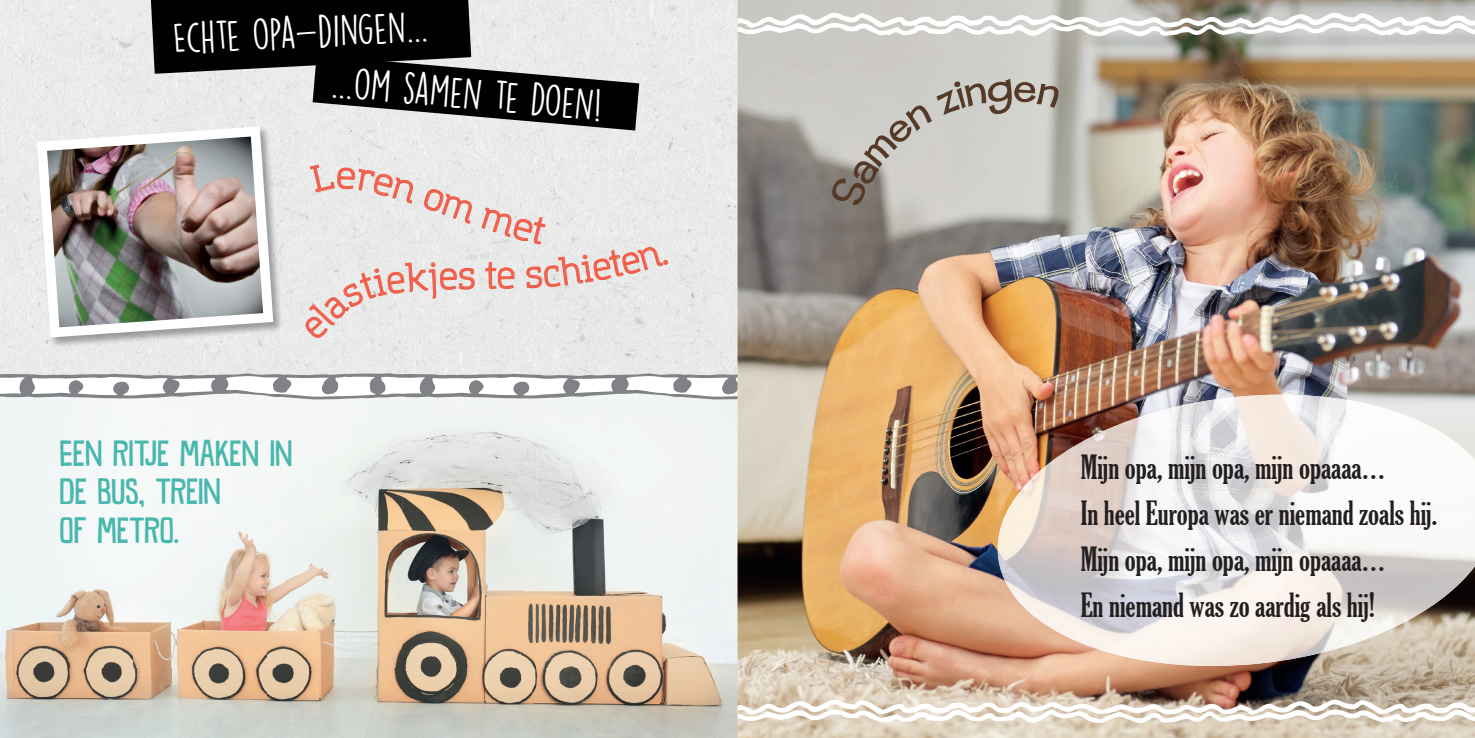
<style>
.page{position:relative;width:1475px;height:738px;background:#fff}
.page>*{position:absolute;margin:0;border:0;box-sizing:border-box;transform-origin:0 0}
.t1{font:40px "DK Lemon Yellow Sun";color:#fff}
.t2{font:36px "Amazing Grotesk";color:#f15e4a;scale:.95 1}
.t3{font:extra-condensed 32px/46px "Gloucester";color:#231f20}
.t4{font:32px/38.4px "DK Snemand";color:#48b7ae}
</style>
<div class="page">
<div style="left:0;top:0;width:737px;height:373px;background:#e9eaea"></div>
<img style="left:0;top:399px;width:134px;height:269px">
<img style="left:134px;top:399px;width:134px;height:269px">
<img style="left:268px;top:399px;width:268px;height:130px">
<img style="left:536px;top:399px;width:134px;height:130px">
<div style="left:670px;top:399px;width:67px;height:269px;background:#f0f4f3"></div>
<img style="left:268px;top:529px;width:402px;height:139px">
<img style="left:0;top:668px;width:737px;height:69px">
<svg style="left:0;top:373px;width:737px;height:26px"></svg>
<img style="left:737px;top:0;width:737px;height:737px">
<svg style="left:737px;top:12px;width:737px;height:25px"></svg>
<svg style="left:737px;top:698px;width:737px;height:25px"></svg>
<svg style="left:148px;top:0;width:491px;height:130px;background:#646565"></svg>
<img style="left:990px;top:402px;width:207px;height:196px">
<img style="left:1197px;top:394px;width:208px;height:203px">
<img style="left:1405px;top:415px;width:69px;height:206px">
<img style="left:1015px;top:597px;width:390px;height:68px">
<img style="left:36px;top:126px;width:247px;height:221px">
<img style="left:32px;top:121px;width:246px;height:221px">
<svg style="left:303px;top:163px;width:365px;height:177px;background:#e8e2e0"></svg>
<svg style="left:829px;top:79px;width:231px;height:130px;background:#c8c7c2"></svg>
<p class="t1" style="left:172px;top:15px;width:256px;rotate:-3deg">Echte opa-dingen…</p>
<p class="t1" style="left:334px;top:57px;width:272px;rotate:5deg">…om samen te doen!</p>
<p class="t4" style="left:60px;top:431px;width:234px">EEN RITJE MAKEN IN<br>DE BUS, TREIN<br>OF METRO.</p>
<p class="t2" style="left:438px;top:255px;width:83px;rotate:-1deg">es te</p>
<p class="t3" style="left:1080px;top:444px;width:358px">Mijn opa, mijn opa, mijn opaaaa…<br>In heel Europa was er niemand zoals hij.<br>Mijn opa, mijn opa, mijn opaaaa…<br>En niemand was zo aardig als hij!</p>
</div>
